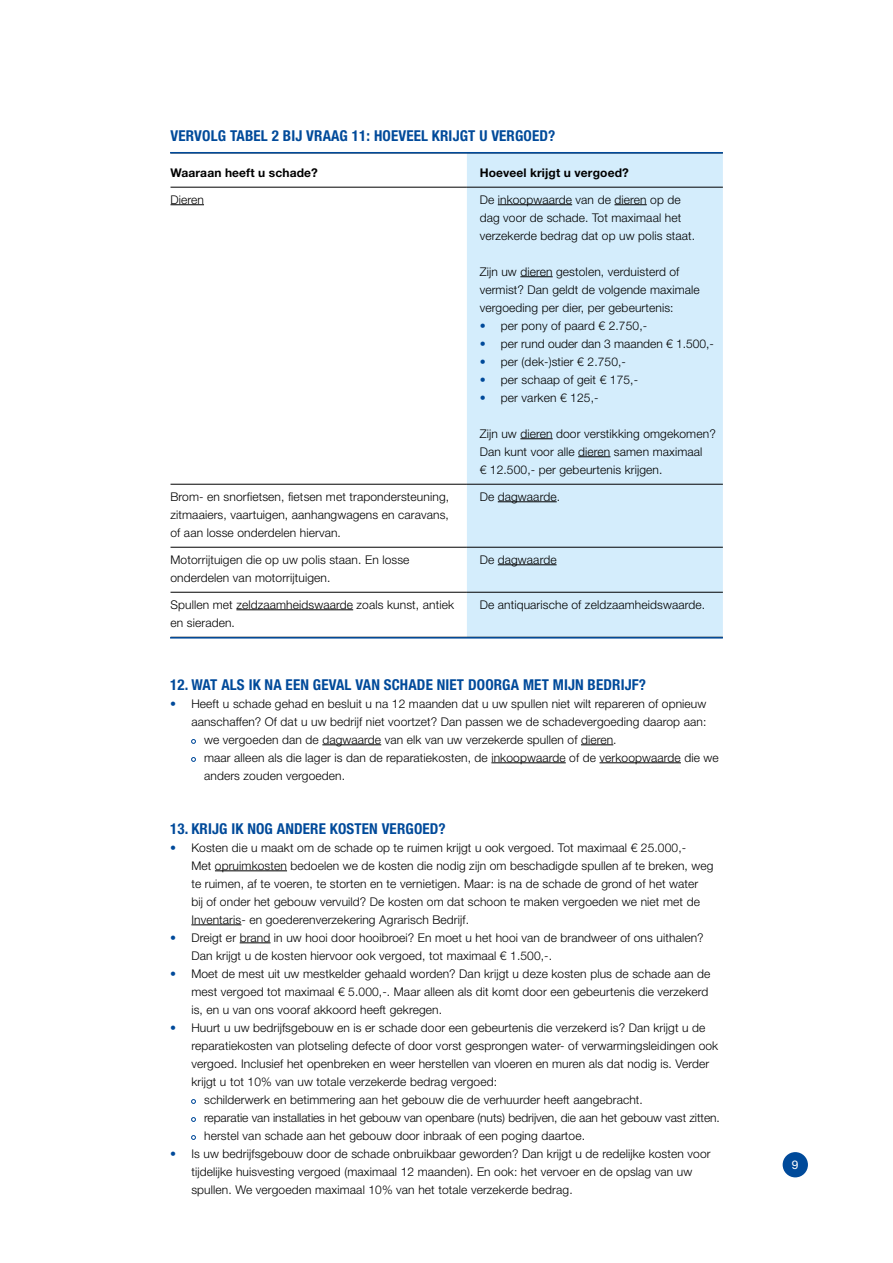
<style>
.page{position:relative;width:893px;height:1263px;background:#fff}
.page>*{position:absolute;margin:0;border:0;box-sizing:border-box;transform-origin:0 0}
.t1{font:700 condensed 15px "Helvetica Neue LT Std";letter-spacing:.01em;color:#004a9a}
.t2{font:300 12px/18px "Helvetica Neue LT Std";letter-spacing:.01em;color:#000}
.t3{font:700 12px "Helvetica Neue LT Std";letter-spacing:.01em;color:#000}
.t4{font:12px "Helvetica Neue LT Std";color:#fff}
.s1{color:#004a9a}
</style>
<div class="page">
<div style="left:783px;top:1152px;width:25px;height:25px;background:#004a9a;border-radius:50%"></div>
<hr style="left:322px;top:744px;width:59px;height:1px;background:#000">
<hr style="left:581px;top:744px;width:32px;height:1px;background:#000">
<hr style="left:491px;top:762px;width:75px;height:1px;background:#000">
<hr style="left:599px;top:762px;width:82px;height:1px;background:#000">
<hr style="left:215px;top:870px;width:72px;height:1px;background:#000">
<hr style="left:191px;top:924px;width:50px;height:1px;background:#000">
<hr style="left:240px;top:942px;width:31px;height:1px;background:#000">
<svg style="left:191px;top:739px;width:5px;height:5px"></svg>
<svg style="left:191px;top:757px;width:5px;height:5px"></svg>
<svg style="left:191px;top:1099px;width:5px;height:5px"></svg>
<svg style="left:191px;top:1117px;width:5px;height:5px"></svg>
<svg style="left:191px;top:1135px;width:5px;height:5px"></svg>
<div style="left:467px;top:154px;width:256px;height:483px;background:#d4edfc"></div>
<hr style="left:171px;top:153px;width:296px;height:1px;background:#000">
<hr style="left:467px;top:153px;width:256px;height:1px;background:#000">
<hr style="left:171px;top:187px;width:296px;height:1px;background:#000">
<hr style="left:467px;top:187px;width:256px;height:1px;background:#000">
<hr style="left:171px;top:484px;width:296px;height:1px;background:#000">
<hr style="left:467px;top:484px;width:256px;height:1px;background:#000">
<hr style="left:171px;top:547px;width:296px;height:1px;background:#000">
<hr style="left:467px;top:547px;width:256px;height:1px;background:#000">
<hr style="left:171px;top:592px;width:296px;height:1px;background:#000">
<hr style="left:467px;top:592px;width:256px;height:1px;background:#000">
<hr style="left:171px;top:204px;width:33px;height:1px;background:#000">
<hr style="left:498px;top:204px;width:74px;height:1px;background:#000">
<hr style="left:614px;top:204px;width:33px;height:1px;background:#000">
<hr style="left:520px;top:276px;width:33px;height:1px;background:#000">
<hr style="left:520px;top:438px;width:33px;height:1px;background:#000">
<hr style="left:578px;top:456px;width:32px;height:1px;background:#000">
<hr style="left:498px;top:501px;width:59px;height:1px;background:#000">
<hr style="left:498px;top:564px;width:59px;height:1px;background:#000">
<hr style="left:236px;top:609px;width:117px;height:1px;background:#000">
<hr style="left:170px;top:152px;width:553px;height:1px;background:#004a9a">
<hr style="left:170px;top:637px;width:553px;height:1px;background:#004a9a">
<p class="t1" style="left:171px;top:126px;width:386px">VERVOLG TABEL 2 BIJ VRAAG 11: HOEVEEL KRIJGT U VERGOED?</p>
<p class="t3" style="left:171px;top:165px;width:149px">Waaraan heeft u schade?</p>
<p class="t3" style="left:480px;top:165px;width:151px">Hoeveel krijgt u vergoed?</p>
<p class="t2" style="left:171px;top:190px;width:35px">Dieren</p>
<p class="t2" style="left:480px;top:190px;width:217px">De inkoopwaarde van de dieren op de dag voor de schade. Tot maximaal het verzekerde bedrag dat op uw polis staat.</p>
<p class="t2" style="left:480px;top:262px;width:222px">Zijn uw dieren gestolen, verduisterd of vermist? Dan geldt de volgende maximale vergoeding per dier, per gebeurtenis:</p>
<p class="t2" style="left:480px;top:316px;width:169px"><span class="s1">•</span> per pony of paard € 2.750,-</p>
<p class="t2" style="left:480px;top:334px;width:236px"><span class="s1">•</span> per rund ouder dan 3 maanden € 1.500,-</p>
<p class="t2" style="left:480px;top:352px;width:148px"><span class="s1">•</span> per (dek-)stier € 2.750,-</p>
<p class="t2" style="left:480px;top:370px;width:160px"><span class="s1">•</span> per schaap of geit € 175,-</p>
<p class="t2" style="left:480px;top:388px;width:120px"><span class="s1">•</span> per varken € 125,-</p>
<p class="t2" style="left:480px;top:424px;width:238px">Zijn uw dieren door verstikking omgekomen?<br>Dan kunt voor alle dieren samen maximaal<br>€ 12.500,- per gebeurtenis krijgen.</p>
<p class="t2" style="left:171px;top:487px;width:280px;text-align:justify">Brom- en snorfietsen, fietsen met trapondersteuning, zitmaaiers, vaartuigen, aanhangwagens en caravans, of aan losse onderdelen hiervan.</p>
<p class="t2" style="left:480px;top:487px;width:82px">De dagwaarde.</p>
<p class="t2" style="left:171px;top:550px;width:240px">Motorrijtuigen die op uw polis staan. En losse onderdelen van motorrijtuigen.</p>
<p class="t2" style="left:480px;top:550px;width:78px">De dagwaarde</p>
<p class="t2" style="left:171px;top:595px;width:285px">Spullen met zeldzaamheidswaarde zoals kunst, antiek en sieraden.</p>
<p class="t2" style="left:480px;top:595px;width:227px">De antiquarische of zeldzaamheidswaarde.</p>
<p class="t1" style="left:170px;top:675px;width:478px">12. WAT ALS IK NA EEN GEVAL VAN SCHADE NIET DOORGA MET MIJN BEDRIJF?</p>
<p class="t2" style="left:170px;top:694px;width:538px"><span class="s1">•</span> Heeft u schade gehad en besluit u na 12 maanden dat u uw spullen niet wilt repareren of opnieuw</p>
<p class="t2" style="left:191px;top:712px;width:516px">aanschaffen? Of dat u uw bedrijf niet voortzet? Dan passen we de schadevergoeding daarop aan:</p>
<p class="t2" style="left:204px;top:730px;width:414px">we vergoeden dan de dagwaarde van elk van uw verzekerde spullen of dieren.</p>
<p class="t2" style="left:204px;top:748px;width:516px">maar alleen als die lager is dan de reparatiekosten, de inkoopwaarde of de verkoopwaarde die we</p>
<p class="t2" style="left:204px;top:766px;width:143px">anders zouden vergoeden.</p>
<p class="t1" style="left:170px;top:819px;width:277px">13. KRIJG IK NOG ANDERE KOSTEN VERGOED?</p>
<p class="t2" style="left:191px;top:838px;width:524px;text-indent:-21px"><span class="s1">•</span> Kosten die u maakt om de schade op te ruimen krijgt u ook vergoed. Tot maximaal € 25.000,-<br>Met opruimkosten bedoelen we de kosten die nodig zijn om beschadigde spullen af te breken, weg te ruimen, af te voeren, te storten en te vernietigen. Maar: is na de schade de grond of het water<br>bij of onder het gebouw vervuild? De kosten om dat schoon te maken vergoeden we niet met de Inventaris- en goederenverzekering Agrarisch Bedrijf.</p>
<p class="t2" style="left:191px;top:928px;width:514px;text-indent:-21px"><span class="s1">•</span> Dreigt er brand in uw hooi door hooibroei? En moet u het hooi van de brandweer of ons uithalen?<br>Dan krijgt u de kosten hiervoor ook vergoed, tot maximaal € 1.500,-.</p>
<p class="t2" style="left:191px;top:964px;width:520px;text-indent:-21px"><span class="s1">•</span> Moet de mest uit uw mestkelder gehaald worden? Dan krijgt u deze kosten plus de schade aan de mest vergoed tot maximaal € 5.000,-. Maar alleen als dit komt door een gebeurtenis die verzekerd is, en u van ons vooraf akkoord heeft gekregen.</p>
<p class="t2" style="left:170px;top:1018px;width:537px"><span class="s1">•</span> Huurt u uw bedrijfsgebouw en is er schade door een gebeurtenis die verzekerd is? Dan krijgt u de</p>
<p class="t2" style="left:191px;top:1036px;width:528px">reparatiekosten van plotseling defecte of door vorst gesprongen water- of verwarmingsleidingen ook</p>
<p class="t2" style="left:191px;top:1054px;width:519px">vergoed. Inclusief het openbreken en weer herstellen van vloeren en muren als dat nodig is. Verder</p>
<p class="t2" style="left:191px;top:1072px;width:307px">krijgt u tot 10% van uw totale verzekerde bedrag vergoed:</p>
<p class="t2" style="left:204px;top:1090px;width:440px">schilderwerk en betimmering aan het gebouw die de verhuurder heeft aangebracht.</p>
<p class="t2" style="left:204px;top:1108px;width:517px">reparatie van installaties in het gebouw van openbare (nuts) bedrijven, die aan het gebouw vast zitten.</p>
<p class="t2" style="left:204px;top:1126px;width:382px">herstel van schade aan het gebouw door inbraak of een poging daartoe.</p>
<p class="t2" style="left:191px;top:1144px;width:521px;text-indent:-21px"><span class="s1">•</span> Is uw bedrijfsgebouw door de schade onbruikbaar geworden? Dan krijgt u de redelijke kosten voor tijdelijke huisvesting vergoed (maximaal 12 maanden). En ook: het vervoer en de opslag van uw spullen. We vergoeden maximaal 10% van het totale verzekerde bedrag.</p>
<p class="t4" style="left:792px;top:1157px;width:8px">9</p>
</div>
